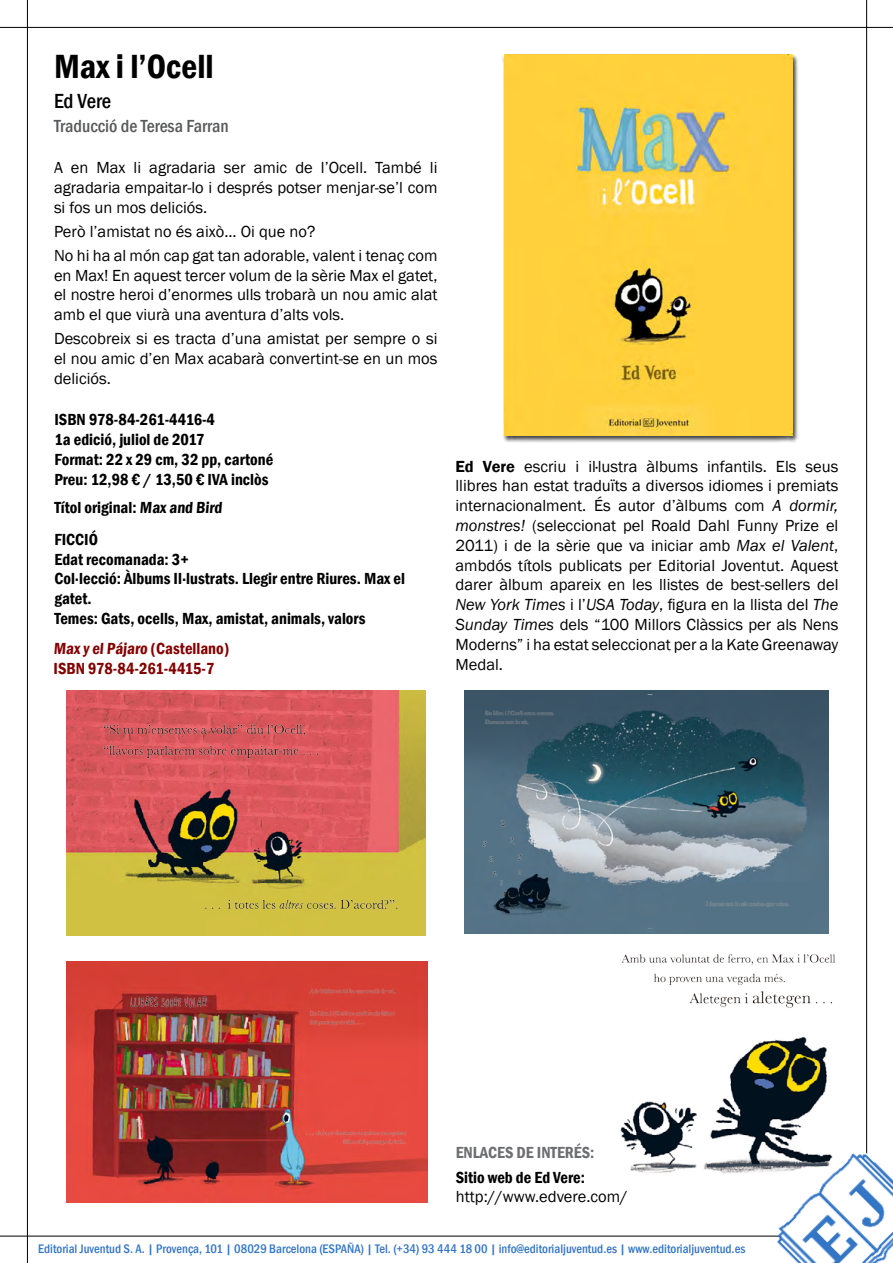
<style>
.page{position:relative;width:893px;height:1263px;background:#fff}
.page>*{position:absolute;margin:0;border:0;box-sizing:border-box;transform-origin:0 0}
.t1{font:600 condensed 34.5px "Franklin Gothic";color:#000}
.t2{font:500 condensed 21px "Franklin Gothic";color:#000}
.t3{font:500 condensed 18px "Franklin Gothic";color:#58595b}
.t4{font:16.5px/19.8px "Franklin Gothic";color:#000;text-align:justify}
.t5{font:600 condensed 16.5px/19.8px "Franklin Gothic";color:#000}
.t6{font:600 condensed 16.5px/19.8px "Franklin Gothic";color:#840000}
.t7{font:600 condensed 16.5px "Franklin Gothic";color:#6d6e71}
.t8{font:500 condensed 12.75px "Franklin Gothic";color:#3275c6}
.s1{font-weight:600}
.s2{font-style:italic}
</style>
<div class="page">
<hr style="left:27px;top:0;width:1px;height:1263px;background:#000">
<hr style="left:0;top:1236px;width:893px;height:1px;background:#000">
<hr style="left:0;top:27px;width:893px;height:1px;background:#000">
<hr style="left:866px;top:0;width:1px;height:1263px;background:#000">
<img style="left:755px;top:1141px;width:138px;height:122px">
<div style="left:503px;top:54px;width:296px;height:389px;background:#000;opacity:.75"></div>
<img style="left:504px;top:54px;width:289px;height:381px">
<img style="left:620px;top:1036px;width:230px;height:146px">
<img style="left:67px;top:690px;width:358px;height:11px">
<img style="left:67px;top:701px;width:359px;height:235px">
<img style="left:67px;top:961px;width:360px;height:241px">
<img style="left:71px;top:965px;width:352px;height:233px">
<img style="left:464px;top:690px;width:364px;height:243px">
<img style="left:467px;top:695px;width:362px;height:233px">
<img style="left:621px;top:954px;width:215px;height:54px">
<h1 class="t1" style="left:54px;top:44px;width:161px">Max i l’Ocell</h1>
<p class="t2" style="left:54px;top:87px;width:59px">Ed Vere</p>
<p class="t3" style="left:54px;top:114px;width:176px">Traducció de Teresa Farran</p>
<p class="t4" style="left:54px;top:158px;width:385px">A en Max li agradaria ser amic de l’Ocell. També li agradaria empaitar-lo i després potser menjar-se’l com si fos un mos deliciós.</p>
<p class="t4" style="left:54px;top:219px;width:385px;line-height:24px">Però l’amistat no és això... Oi que no?<br>No hi ha al món cap gat tan adorable, valent i tenaç com</p>
<p class="t4" style="left:54px;top:265px;width:385px">en Max! En aquest tercer volum de la sèrie Max el gatet, el nostre heroi d’enormes ulls trobarà un nou amic alat amb el que viurà una aventura d’alts vols.</p>
<p class="t4" style="left:54px;top:329px;width:385px">Descobreix si es tracta d’una amistat per sempre o si el nou amic d’en Max acabarà convertint-se en un mos deliciós.</p>
<p class="t5" style="left:54px;top:410px;width:220px">ISBN 978-84-261-4416-4<br>1a edició, juliol de 2017<br>Format: 22 x 29 cm, 32 pp, cartoné<br>Preu: 12,98 € / 13,50 € IVA inclòs</p>
<p class="t5" style="left:54px;top:498px;width:171px">Títol original: Max and Bird</p>
<p class="t5" style="left:54px;top:529px;width:352px">FICCIÓ<br>Edat recomanada: 3+<br>Col·lecció: Àlbums Il·lustrats. Llegir entre Riures. Max el gatet.<br>Temes: Gats, ocells, Max, amistat, animals, valors</p>
<p class="t6" style="left:54px;top:639px;width:177px">Max y el Pájaro (Castellano)<br>ISBN 978-84-261-4415-7</p>
<p class="t4" style="left:455px;top:456px;width:384px"><span class="s1">Ed Vere</span> escriu i il·lustra àlbums infantils. Els seus llibres han estat traduïts a diversos idiomes i premiats internacionalment. És autor d’àlbums com <span class="s2">A dormir, monstres!</span> (seleccionat pel Roald Dahl Funny Prize el 2011) i de la sèrie que va iniciar amb <span class="s2">Max el Valent</span>, ambdós títols publicats per Editorial Joventut. Aquest darer àlbum apareix en les llistes de best-sellers del <span class="s2">New York Times</span> i l’<span class="s2">USA Today</span>, figura en la llista del <span class="s2">The Sunday Times</span> dels “100 Millors Clàssics per als Nens Moderns” i ha estat seleccionat per a la Kate Greenaway Medal.</p>
<p class="t7" style="left:456px;top:1142px;width:140px">ENLACES DE INTERÉS:</p>
<p class="t5" style="left:456px;top:1167px;width:131px">Sitio web de Ed Vere:</p>
<p class="t4" style="left:456px;top:1187px;width:174px">http://www.edvere.com/</p>
<p class="t8" style="left:38px;top:1240px;width:709px">Editorial Juventud S. A. | Provença, 101 | 08029 Barcelona (ESPAÑA) | Tel. (+34) 93 444 18 00 | info@editorialjuventud.es | www.editorialjuventud.es</p>
</div>
